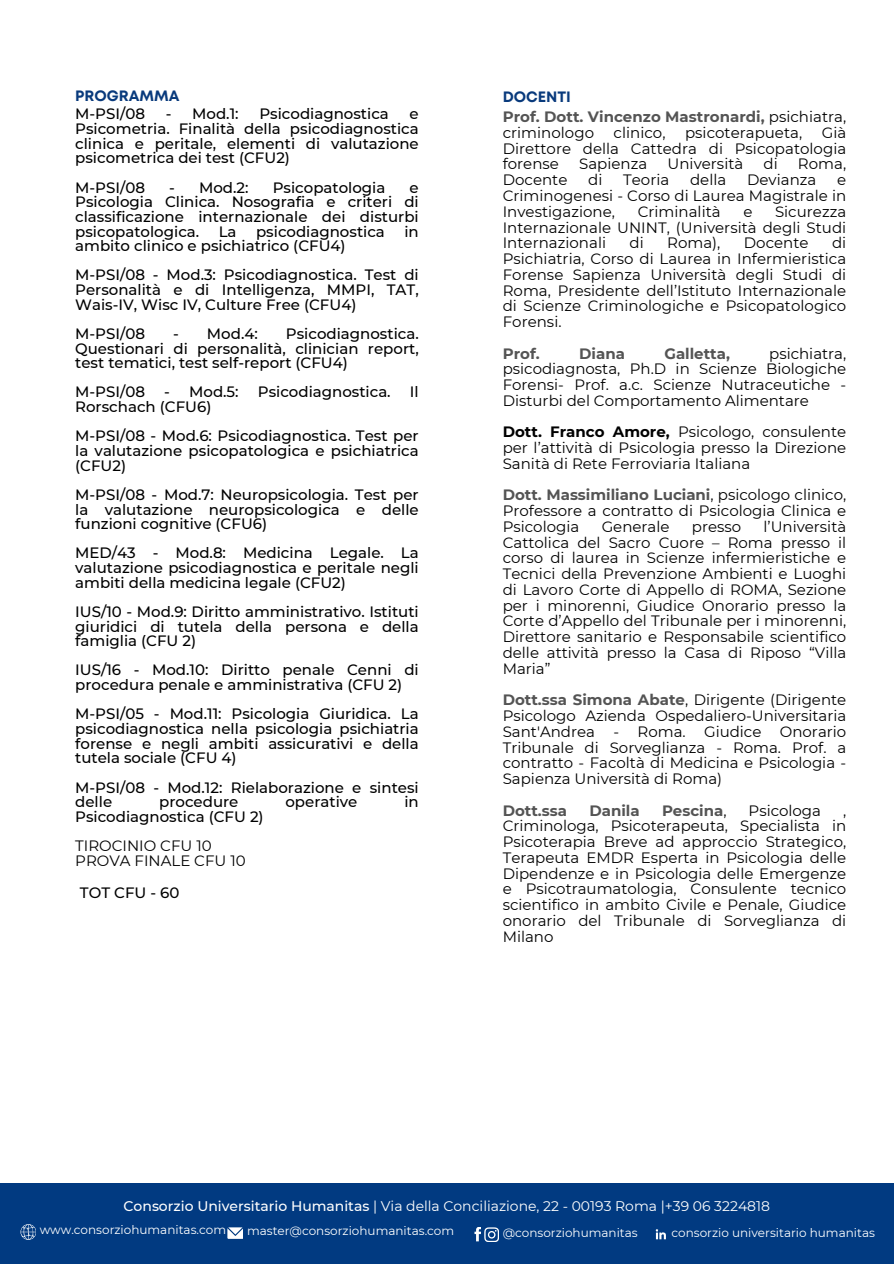
<style>
.page{position:relative;width:894px;height:1264px;background:#fff}
.page>*{position:absolute;margin:0;border:0;box-sizing:border-box;transform-origin:0 0}
.t1{font:15px/15.8px "Montserrat";color:#000;text-align:justify}
.t2{font:500 15px/14.7px "Montserrat";color:#000;text-align:justify}
.t3{font:700 15px/15.8px "Montserrat";color:#545454}
.t4{font:700 15px "Mont";color:#093a7c}
.t5{font:13.95px "Montserrat";color:#fff}
.t6{font:12px "Montserrat";color:#fff}
.s1{font-weight:400;color:#000}
.s2{font-weight:700}
.s3{font-weight:700;color:#545454}
.s4{font-weight:500}
</style>
<div class="page">
<div style="left:0;top:1175px;width:893px;height:88px;background:#013a81"></div>
<svg style="left:21px;top:1224px;width:15px;height:15px"></svg>
<svg style="left:653px;top:1227px;width:14px;height:14px"></svg>
<svg style="left:655px;top:1229px;width:10px;height:10px"></svg>
<svg style="left:227px;top:1227px;width:16px;height:11px"></svg>
<svg style="left:474px;top:1227px;width:25px;height:15px"></svg>
<h3 class="t4" style="left:75px;top:90px;width:106px">PROGRAMMA</h3>
<h3 class="t4" style="left:502px;top:91px;width:70px">DOCENTI</h3>
<h3 class="t2" style="left:75px;top:107px;width:71px">M-PSI/08</h3>
<h3 class="t2" style="left:166px;top:107px;width:74px">- Mod.1:</h3>
<h3 class="t2" style="left:259px;top:107px;width:131px">Psicodiagnostica</h3>
<h3 class="t2" style="left:75px;top:107px;width:345px;text-indent:334px">e Psicometria. Finalità della psicodiagnostica clinica e peritale, elementi di valutazione psicometrica dei test (CFU2)</h3>
<h3 class="t2" style="left:75px;top:180px;width:71px">M-PSI/08</h3>
<h3 class="t2" style="left:169px;top:180px;width:81px">- Mod.2:</h3>
<h3 class="t2" style="left:273px;top:180px;width:114px">Psicopatologia</h3>
<h3 class="t2" style="left:75px;top:180px;width:345px;text-indent:334px">e Psicologia Clinica. Nosografia e criteri di classificazione internazionale dei disturbi psicopatologica.</h3>
<h3 class="t2" style="left:219px;top:224px;width:19px">La</h3>
<h3 class="t2" style="left:256px;top:224px;width:130px">psicodiagnostica</h3>
<h3 class="t2" style="left:404px;top:224px;width:16px">in</h3>
<h3 class="t2" style="left:75px;top:238px;width:272px">ambito clinico e psichiatrico (CFU4)</h3>
<h3 class="t2" style="left:75px;top:268px;width:345px">M-PSI/08 - Mod.3: Psicodiagnostica. Test di Personalità e di Intelligenza, MMPI, TAT, Wais-IV, Wisc IV, Culture Free (CFU4)</h3>
<h3 class="t2" style="left:75px;top:326px;width:71px">M-PSI/08</h3>
<h3 class="t2" style="left:173px;top:326px;width:86px">- Mod.4:</h3>
<h3 class="t2" style="left:75px;top:326px;width:345px;text-indent:211px">Psicodiagnostica.<br>Questionari di personalità, clinician report, test tematici, test self-report (CFU4)</h3>
<h3 class="t2" style="left:75px;top:385px;width:71px">M-PSI/08</h3>
<h3 class="t2" style="left:164px;top:385px;width:76px">- Mod.5:</h3>
<h3 class="t2" style="left:258px;top:385px;width:134px">Psicodiagnostica.</h3>
<h3 class="t2" style="left:410px;top:385px;width:10px">Il</h3>
<h3 class="t2" style="left:75px;top:399px;width:138px">Rorschach (CFU6)</h3>
<h2 class="t2" style="left:75px;top:428px;width:345px">M-PSI/08 - Mod.6: Psicodiagnostica. Test per la valutazione psicopatologica e psichiatrica (CFU2)</h2>
<h1 class="t2" style="left:75px;top:487px;width:345px">M-PSI/08 - Mod.7: Neuropsicologia. Test per la valutazione neuropsicologica e delle funzioni cognitive (CFU6)</h1>
<h1 class="t2" style="left:75px;top:545px;width:345px">MED/43 - Mod.8: Medicina Legale. La valutazione psicodiagnostica e peritale negli ambiti della medicina legale (CFU2)</h1>
<h4 class="t2" style="left:75px;top:604px;width:345px">IUS/10 - Mod.9: Diritto amministrativo. Istituti giuridici di tutela della persona e della famiglia (CFU 2)</h4>
<h4 class="t2" style="left:75px;top:662px;width:345px">IUS/16 - Mod.10: Diritto penale Cenni di procedura penale e amministrativa (CFU 2)</h4>
<h4 class="t2" style="left:75px;top:706px;width:345px">M-PSI/05 - Mod.11: Psicologia Giuridica. La psicodiagnostica nella psicologia psichiatria forense e negli ambiti assicurativi e della tutela sociale (CFU 4)</h4>
<h4 class="t2" style="left:75px;top:779px;width:345px">M-PSI/08 - Mod.12: Rielaborazione e sintesi delle</h4>
<h4 class="t2" style="left:159px;top:794px;width:81px">procedure</h4>
<h4 class="t2" style="left:285px;top:794px;width:73px">operative</h4>
<h4 class="t2" style="left:404px;top:794px;width:16px">in</h4>
<h4 class="t2" style="left:75px;top:809px;width:190px">Psicodiagnostica (CFU 2)</h4>
<h4 class="t1" style="left:75px;top:838px;width:172px;line-height:14.7px">TIROCINIO CFU 10<br>PROVA FINALE CFU 10</h4>
<h3 class="t2" style="left:80px;top:885px;width:101px">TOT CFU - 60</h3>
<h4 class="t3" style="left:502px;top:109px;width:345px">Prof. Dott. Vincenzo Mastronardi, <span class="s1">psichiatra, criminologo</span></h4>
<h4 class="t1" style="left:502px;top:125px;width:345px;text-indent:319px">Già Direttore della Cattedra di Psicopatologia forense</h4>
<h4 class="t1" style="left:613px;top:125px;width:53px">clinico,</h4>
<h4 class="t1" style="left:684px;top:125px;width:119px">psicoterapueta,</h4>
<h4 class="t1" style="left:579px;top:156px;width:70px">Sapienza</h4>
<h4 class="t1" style="left:667px;top:156px;width:77px">Università</h4>
<h4 class="t1" style="left:763px;top:156px;width:16px">di</h4>
<h4 class="t1" style="left:797px;top:156px;width:50px">Roma,</h4>
<h4 class="t1" style="left:502px;top:172px;width:66px">Docente</h4>
<h4 class="t1" style="left:588px;top:172px;width:16px">di</h4>
<h4 class="t1" style="left:623px;top:172px;width:48px">Teoria</h4>
<h4 class="t1" style="left:690px;top:172px;width:38px">della</h4>
<h4 class="t1" style="left:747px;top:172px;width:71px">Devianza</h4>
<h4 class="t1" style="left:502px;top:172px;width:345px;text-indent:334px">e Criminogenesi - Corso di Laurea Magistrale in Investigazione,</h4>
<h4 class="t1" style="left:502px;top:203px;width:345px;text-indent:272px">Sicurezza Internazionale UNINT, (Università degli Studi Internazionali</h4>
<h4 class="t1" style="left:637px;top:203px;width:84px">Criminalità</h4>
<h4 class="t1" style="left:743px;top:203px;width:11px">e</h4>
<h4 class="t1" style="left:502px;top:235px;width:345px;text-indent:329px">di Psichiatria, Corso di Laurea in Infermieristica Forense Sapienza Università degli Studi di Roma, Presidente dell’Istituto Internazionale di Scienze Criminologiche e Psicopatologico Forensi.</h4>
<p class="t3" style="left:502px;top:345px;width:38px">Prof.</p>
<p class="t3" style="left:579px;top:345px;width:47px">Diana</p>
<p class="t3" style="left:664px;top:345px;width:67px">Galletta,</p>
<h4 class="t1" style="left:629px;top:235px;width:16px">di</h4>
<h4 class="t1" style="left:667px;top:235px;width:55px">Roma),</h4>
<h4 class="t1" style="left:743px;top:235px;width:66px">Docente</h4>
<p class="t1" style="left:502px;top:345px;width:345px;text-indent:266px">psichiatra, psicodiagnosta, Ph.D in Scienze Biologiche Forensi- Prof. a.c. Scienze Nutraceutiche - Disturbi del Comportamento Alimentare</p>
<h4 class="t1" style="left:502px;top:424px;width:345px"><span class="s2">Dott. Franco Amore,</span> Psicologo, consulente per l’attività di Psicologia presso la Direzione Sanità di Rete Ferroviaria Italiana</h4>
<p class="t1" style="left:502px;top:487px;width:345px"><span class="s3">Dott. Massimiliano Luciani</span>, psicologo clinico, Professore a contratto di Psicologia Clinica e Psicologia</p>
<p class="t1" style="left:502px;top:518px;width:345px;text-indent:261px">l’Università Cattolica del Sacro Cuore – Roma presso il corso di laurea in Scienze infermieristiche e Tecnici della Prevenzione Ambienti e Luoghi di Lavoro Corte di Appello di ROMA, Sezione per i minorenni, Giudice Onorario presso la Corte d’Appello del Tribunale per i minorenni, Direttore sanitario e Responsabile scientifico delle attività presso la Casa di Riposo “Villa Maria”</p>
<p class="t1" style="left:502px;top:692px;width:345px"><span class="s3">Dott.ssa Simona Abate</span>, Dirigente (Dirigente Psicologo Azienda Ospedaliero-Universitaria Sant'Andrea - Roma. Giudice Onorario Tribunale di Sorveglianza - Roma. Prof. a contratto - Facoltà di Medicina e Psicologia - Sapienza Università di Roma)</p>
<p class="t3" style="left:502px;top:802px;width:66px">Dott.ssa</p>
<p class="t3" style="left:589px;top:802px;width:52px">Danila</p>
<p class="t3" style="left:661px;top:802px;width:66px">Pescina<span class="s1">,</span></p>
<p class="t1" style="left:748px;top:802px;width:74px">Psicologa</p>
<p class="t1" style="left:601px;top:518px;width:69px">Generale</p>
<p class="t1" style="left:691px;top:518px;width:51px">presso</p>
<p class="t1" style="left:502px;top:802px;width:345px;text-indent:340px">, Criminologa, Psicoterapeuta, Specialista in Psicoterapia Breve ad approccio Strategico, Terapeuta EMDR Esperta in Psicologia delle Dipendenze e in Psicologia delle Emergenze e Psicotraumatologia, Consulente tecnico scientifico in ambito Civile e Penale, Giudice onorario del Tribunale di Sorveglianza di Milano</p>
<h3 class="t5" style="left:123px;top:1197px;width:647px"><span class="s4">Consorzio Universitario Humanitas</span> | Via della Conciliazione, 22 - 00193 Roma |+39 06 3224818</h3>
<h1 class="t6" style="left:40px;top:1222px;width:188px">www.consorziohumanitas.com</h1>
<h3 class="t6" style="left:247px;top:1223px;width:209px">master@consorziohumanitas.com</h3>
<h3 class="t6" style="left:502px;top:1224px;width:136px">@consorziohumanitas</h3>
<h3 class="t6" style="left:671px;top:1225px;width:205px">consorzio universitario humanitas</h3>
</div>
